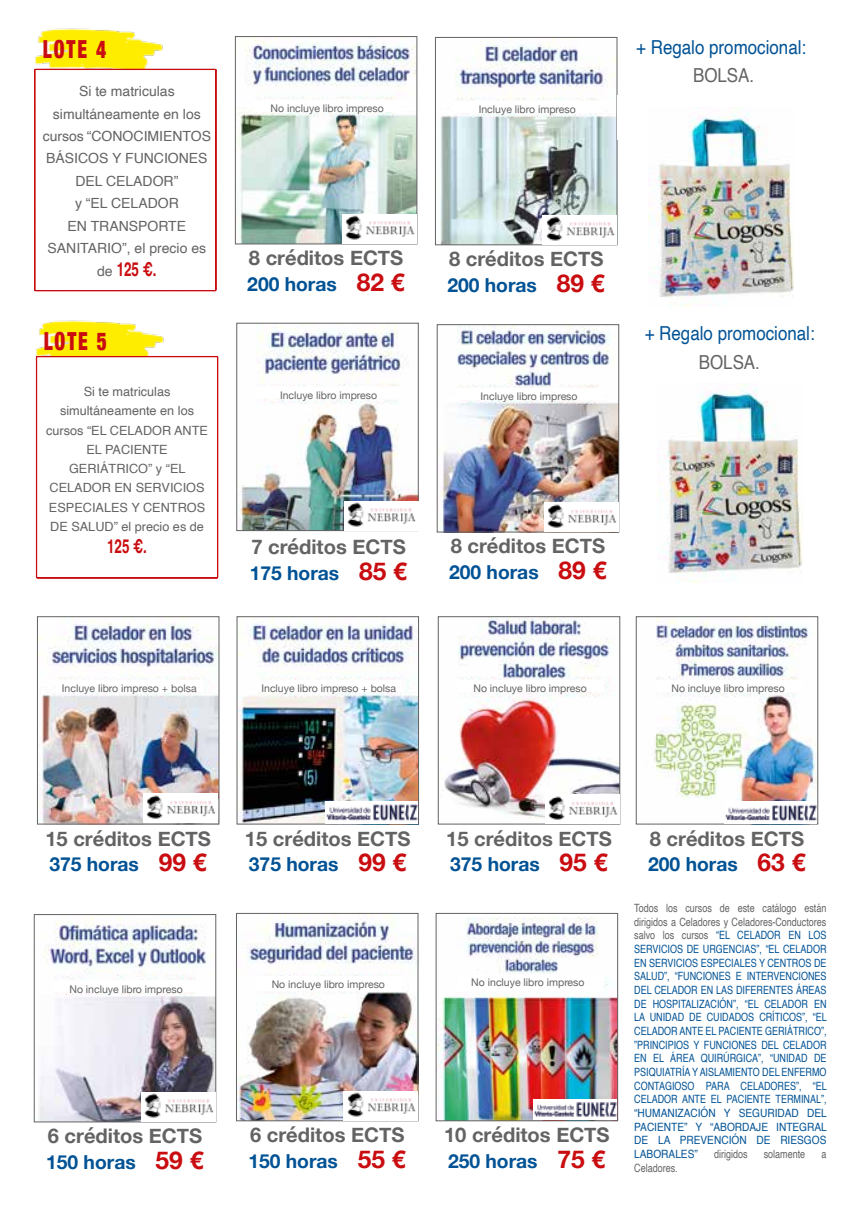
<style>
.page{position:relative;width:844px;height:1216px;background:#fff}
.page>*{position:absolute;margin:0;border:0;box-sizing:border-box;transform-origin:0 0}
.t1{font:900 condensed 24.85px "Helvetica Neue";letter-spacing:.1em;color:#c90c0f;scale:.78 1}
.t2{font:700 20.12px "Helvetica Neue";color:#646363}
.t3{font:700 19.25px "Helvetica Neue";color:#005295}
.t4{font:19.25px "Helvetica";color:#005295;scale:.88 1}
.t5{font:700 19.25px "Helvetica";color:#c90c0f;scale:.7 1}
.t6{font:19.25px "Helvetica";color:#646363;scale:.88 1}
.t7{font:14px/22.4px "Helvetica";color:#646363;text-align:center}
.t8{font:12.6px/19.2px "Helvetica";color:#646363;text-align:center}
.t9{font:11.38px/13.7px "Helvetica";color:#005295;text-align:justify;scale:.79 1}
.t10{font:11.38px "Helvetica";color:#646363;scale:.79 1}
.t11{font:10.5px "Helvetica Neue";color:#646363}
.s1{font-weight:400;font-size:14px;color:#646363}
.s2{font-size:24.5px;color:#c90c0f}
.s3{color:#646363}
</style>
<div class="page">
<img style="left:36px;top:320px;width:127px;height:36px">
<img style="left:35px;top:28px;width:128px;height:41px">
<img style="left:240px;top:325px;width:176px;height:204px">
<div style="left:236px;top:323px;width:182px;height:208px;border:1px solid #646363"></div>
<div style="left:254px;top:386px;width:148px;height:13px;background:#fff"></div>
<img style="left:237px;top:38px;width:178px;height:204px">
<div style="left:235px;top:36px;width:182px;height:208px;border:1px solid #646363"></div>
<div style="left:253px;top:100px;width:148px;height:12px;background:#fff"></div>
<img style="left:440px;top:39px;width:175px;height:204px">
<div style="left:435px;top:37px;width:182px;height:208px;border:1px solid #646363"></div>
<div style="left:453px;top:100px;width:148px;height:13px;background:#fff"></div>
<svg style="left:34px;top:69px;width:182px;height:222px"></svg>
<img style="left:440px;top:326px;width:176px;height:204px">
<div style="left:437px;top:324px;width:181px;height:208px;border:1px solid #646363"></div>
<div style="left:455px;top:387px;width:148px;height:13px;background:#fff"></div>
<svg style="left:36px;top:356px;width:182px;height:222px"></svg>
<img style="left:39px;top:917px;width:175px;height:203px">
<div style="left:34px;top:914px;width:182px;height:208px;border:1px solid #646363"></div>
<div style="left:52px;top:980px;width:148px;height:12px;background:#fff"></div>
<img style="left:39px;top:618px;width:178px;height:204px">
<div style="left:37px;top:616px;width:182px;height:208px;border:1px solid #646363"></div>
<div style="left:55px;top:679px;width:148px;height:13px;background:#fff"></div>
<img style="left:239px;top:618px;width:177px;height:204px">
<div style="left:255px;top:679px;width:147px;height:13px;background:#fff"></div>
<img style="left:442px;top:618px;width:176px;height:200px">
<div style="left:438px;top:616px;width:182px;height:208px;border:1px solid #646363"></div>
<div style="left:456px;top:679px;width:148px;height:13px;background:#fff"></div>
<img style="left:238px;top:915px;width:178px;height:203px">
<div style="left:236px;top:913px;width:182px;height:207px;border:1px solid #646363"></div>
<div style="left:254px;top:975px;width:148px;height:16px;background:#fff"></div>
<img style="left:654px;top:618px;width:161px;height:183px">
<div style="left:636px;top:616px;width:181px;height:208px;border:1px solid #646363"></div>
<div style="left:654px;top:679px;width:147px;height:13px;background:#fff"></div>
<img style="left:342px;top:215px;width:74px;height:29px">
<img style="left:542px;top:215px;width:74px;height:29px">
<img style="left:344px;top:501px;width:74px;height:29px">
<img style="left:544px;top:503px;width:74px;height:29px">
<img style="left:545px;top:794px;width:74px;height:29px">
<img style="left:141px;top:1092px;width:74px;height:29px">
<img style="left:344px;top:1091px;width:73px;height:29px">
<img style="left:438px;top:917px;width:177px;height:201px">
<div style="left:436px;top:913px;width:181px;height:207px;border:1px solid #646363"></div>
<div style="left:456px;top:974px;width:148px;height:17px;background:#fff"></div>
<img style="left:533px;top:1099px;width:83px;height:20px">
<img style="left:325px;top:801px;width:93px;height:21px">
<img style="left:724px;top:801px;width:92px;height:22px">
<img style="left:648px;top:113px;width:145px;height:194px">
<img style="left:143px;top:793px;width:74px;height:29px">
<img style="left:657px;top:388px;width:144px;height:194px">
<h1 class="t1" style="left:43px;top:29px;width:83px">LOTE 4</h1>
<p class="t7" style="left:43px;top:80px;width:170px">Si te matriculas simultáneamente en los cursos “CONOCIMIENTOS<br>BÁSICOS Y FUNCIONES<br>DEL CELADOR”<br>y “EL CELADOR<br>EN TRANSPORTE<br>SANITARIO”, el precio es</p>
<h3 class="t5" style="left:97px;top:257px;width:86px"><span class="s1">de</span> 125 €.</h3>
<h1 class="t1" style="left:44px;top:320px;width:83px">LOTE 5</h1>
<p class="t8" style="left:46px;top:382px;width:163px">Si te matriculas simultáneamente en los cursos “EL CELADOR ANTE<br>EL PACIENTE<br>GERIÁTRICO” y “EL<br>CELADOR EN SERVICIOS<br>ESPECIALES Y CENTROS<br>DE SALUD” el precio es de</p>
<h3 class="t5" style="left:107px;top:535px;width:59px">125 €.</h3>
<p class="t11" style="left:270px;top:101px;width:115px">No incluye libro impreso</p>
<h2 class="t2" style="left:249px;top:242px;width:156px">8 créditos ECTS</h2>
<h3 class="t3" style="left:247px;top:269px;width:159px">200 horas <span class="s2">82 €</span></h3>
<p class="t11" style="left:280px;top:387px;width:99px">Incluye libro impreso</p>
<h2 class="t2" style="left:251px;top:531px;width:156px">7 créditos ECTS</h2>
<h3 class="t3" style="left:250px;top:558px;width:159px">175 horas <span class="s2">85 €</span></h3>
<p class="t11" style="left:478px;top:102px;width:99px">Incluye libro impreso</p>
<h3 class="t4" style="left:636px;top:32px;width:195px">+ Regalo promocional:</h3>
<h3 class="t6" style="left:692px;top:60px;width:71px">BOLSA.</h3>
<h2 class="t2" style="left:449px;top:243px;width:156px">8 créditos ECTS</h2>
<h3 class="t3" style="left:447px;top:270px;width:159px">200 horas <span class="s2">89 €</span></h3>
<p class="t11" style="left:480px;top:389px;width:99px">Incluye libro impreso</p>
<h3 class="t4" style="left:644px;top:319px;width:195px">+ Regalo promocional:</h3>
<h3 class="t6" style="left:698px;top:347px;width:71px">BOLSA.</h3>
<h2 class="t2" style="left:450px;top:530px;width:156px">8 créditos ECTS</h2>
<h3 class="t3" style="left:449px;top:557px;width:159px">200 horas <span class="s2">89 €</span></h3>
<p class="t11" style="left:62px;top:681px;width:136px">Incluye libro impreso + bolsa</p>
<p class="t11" style="left:261px;top:681px;width:136px">Incluye libro impreso + bolsa</p>
<p class="t11" style="left:473px;top:681px;width:115px">No incluye libro impreso</p>
<p class="t11" style="left:671px;top:681px;width:115px">No incluye libro impreso</p>
<h2 class="t2" style="left:45px;top:822px;width:167px">15 créditos ECTS</h2>
<h3 class="t3" style="left:49px;top:849px;width:159px">375 horas <span class="s2">99 €</span></h3>
<p class="t11" style="left:69px;top:981px;width:115px">No incluye libro impreso</p>
<h2 class="t2" style="left:48px;top:1120px;width:156px">6 créditos ECTS</h2>
<h3 class="t3" style="left:46px;top:1147px;width:159px">150 horas <span class="s2">59 €</span></h3>
<h2 class="t2" style="left:245px;top:822px;width:167px">15 créditos ECTS</h2>
<h3 class="t3" style="left:249px;top:849px;width:159px">375 horas <span class="s2">99 €</span></h3>
<p class="t11" style="left:271px;top:976px;width:115px">No incluye libro impreso</p>
<h2 class="t2" style="left:250px;top:1119px;width:156px">6 créditos ECTS</h2>
<h3 class="t3" style="left:248px;top:1145px;width:159px">150 horas <span class="s2">55 €</span></h3>
<h2 class="t2" style="left:446px;top:822px;width:167px">15 créditos ECTS</h2>
<h3 class="t3" style="left:450px;top:849px;width:159px">375 horas <span class="s2">95 €</span></h3>
<p class="t11" style="left:471px;top:974px;width:115px">No incluye libro impreso</p>
<h2 class="t2" style="left:444px;top:1119px;width:167px">10 créditos ECTS</h2>
<h3 class="t3" style="left:448px;top:1145px;width:159px">250 horas <span class="s2">75 €</span></h3>
<h2 class="t2" style="left:649px;top:822px;width:156px">8 créditos ECTS</h2>
<h3 class="t3" style="left:648px;top:849px;width:159px">200 horas <span class="s2">63 €</span></h3>
<p class="t9" style="left:634px;top:901px;width:245px"><span class="s3">Todos los cursos de este catálogo están dirigidos a Celadores y Celadores-Conductores salvo los cursos</span> “EL CELADOR EN LOS SERVICIOS DE URGENCIAS”, “EL CELADOR EN SERVICIOS ESPECIALES Y CENTROS DE SALUD”, “FUNCIONES E INTERVENCIONES DEL CELADOR EN LAS DIFERENTES ÁREAS DE HOSPITALIZACIÓN”, “EL CELADOR EN LA UNIDAD DE CUIDADOS CRÍTICOS”, “EL CELADOR ANTE EL PACIENTE GERIÁTRICO”, ”PRINCIPIOS Y FUNCIONES DEL CELADOR EN EL ÁREA QUIRÚRGICA”, “UNIDAD DE PSIQUIATRÍA Y AISLAMIENTO DEL ENFERMO CONTAGIOSO PARA CELADORES”, “EL CELADOR ANTE EL PACIENTE TERMINAL”, “HUMANIZACIÓN Y SEGURIDAD DEL PACIENTE” Y “ABORDAJE INTEGRAL DE LA PREVENCIÓN DE RIESGOS LABORALES”</p>
<p class="t10" style="left:714px;top:1145px;width:44px">dirigidos</p>
<p class="t10" style="left:763px;top:1145px;width:54px">solamente</p>
<p class="t10" style="left:821px;top:1145px;width:8px">a</p>
<p class="t10" style="left:634px;top:1158px;width:56px">Celadores.</p>
</div>
